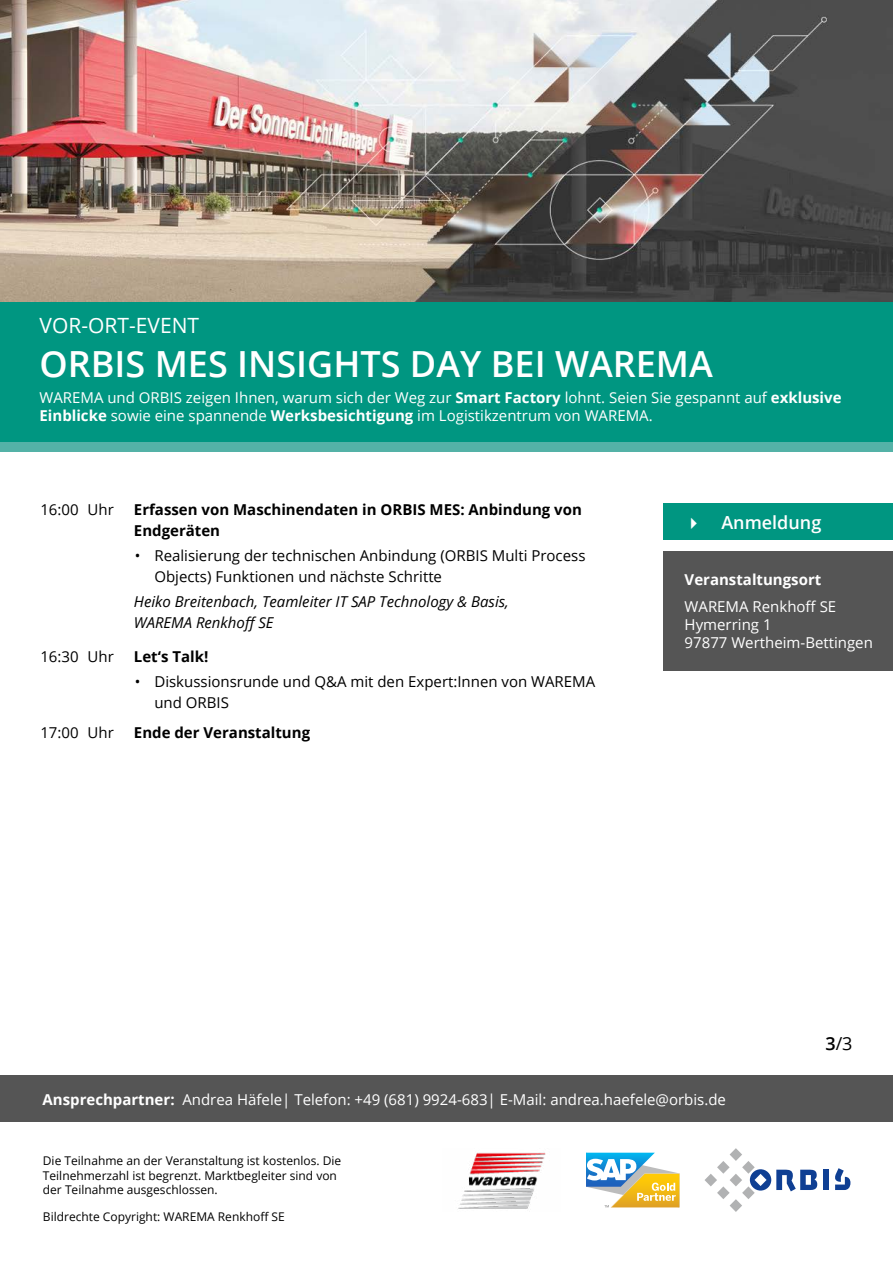
<style>
.page{position:relative;width:893px;height:1263px;background:#fff}
.page>*{position:absolute;margin:0;border:0;box-sizing:border-box;transform-origin:0 0}
.t1{font:600 36px "Open Sans";color:#fff}
.t2{font:21px "Open Sans";color:#fff}
.t3{font:600 18px "Open Sans";color:#fff}
.t4{font:18px "Open Sans";color:#000}
.t5{font:15px/18px "Open Sans";color:#fff}
.t6{font:15px/21px "Open Sans";color:#000}
.t7{font:700 15px/21px "Open Sans";color:#000}
.t8{font:italic 15px/21px "Open Sans";color:#000}
.t9{font:700 15px "Open Sans";color:#fff}
.t10{font:12px/14.4px "Open Sans";color:#000}
.s1{font-weight:700}
.s2{font-weight:600}
</style>
<div class="page">
<div style="left:0;top:298px;width:893px;height:145px;background:#009681"></div>
<div style="left:0;top:442px;width:893px;height:10px;background:#54b2a7"></div>
<div style="left:663px;top:503px;width:230px;height:37px;background:#009681"></div>
<div style="left:0;top:1076px;width:893px;height:46px;background:#555"></div>
<div style="left:823px;top:1170px;width:6px;height:20px;background:#0f3f93"></div>
<svg style="left:704px;top:1148px;width:113px;height:64px"></svg>
<svg style="left:835px;top:1168px;width:15px;height:22px"></svg>
<div style="left:663px;top:551px;width:230px;height:120px;background:#555"></div>
<img style="left:0;top:0;width:893px;height:302px">
<svg style="left:586px;top:1153px;width:93px;height:54px"></svg>
<img style="left:458px;top:1152px;width:88px;height:57px">
<h2 class="t2" style="left:40px;top:311px;width:161px">VOR-ORT-EVENT</h2>
<h1 class="t1" style="left:40px;top:339px;width:675px">ORBIS MES INSIGHTS DAY BEI WAREMA</h1>
<p class="t5" style="left:40px;top:388px;width:804px">WAREMA und ORBIS zeigen Ihnen, warum sich der Weg zur <span class="s1">Smart Factory</span> lohnt. Seien Sie gespannt auf <span class="s1">exklusive<br>Einblicke</span> sowie eine spannende <span class="s1">Werksbesichtigung</span> im Logistikzentrum von WAREMA.</p>
<p class="t6" style="left:40px;top:498px;width:75px">16:00 Uhr</p>
<p class="t7" style="left:134px;top:498px;width:449px">Erfassen von Maschinendaten in ORBIS MES: Anbindung von<br>Endgeräten</p>
<p class="t6" style="left:154px;top:545px;width:433px;text-indent:-20px">• Realisierung der technischen Anbindung (ORBIS Multi Process<br>Objects) Funktionen und nächste Schritte</p>
<p class="t8" style="left:134px;top:591px;width:376px">Heiko Breitenbach, Teamleiter IT SAP Technology &amp; Basis,<br>WAREMA Renkhoff SE</p>
<p class="t6" style="left:40px;top:646px;width:75px">16:30 Uhr</p>
<p class="t7" style="left:134px;top:646px;width:76px">Let‘s Talk!</p>
<p class="t6" style="left:154px;top:671px;width:442px;text-indent:-19px">• Diskussionsrunde und Q&amp;A mit den Expert:Innen von WAREMA und ORBIS</p>
<p class="t6" style="left:40px;top:721px;width:75px">17:00 Uhr</p>
<p class="t7" style="left:134px;top:721px;width:178px">Ende der Veranstaltung</p>
<p class="t3" style="left:685px;top:510px;width:138px">✔ Anmeldung</p>
<p class="t9" style="left:685px;top:569px;width:138px">Veranstaltungsort</p>
<p class="t5" style="left:685px;top:597px;width:190px">WAREMA Renkhoff SE<br>Hymerring 1<br>97877 Wertheim-Bettingen</p>
<p class="t4" style="left:825px;top:1031px;width:29px"><span class="s2">3</span>/3</p>
<p class="t5" style="left:43px;top:1090px;width:685px"><span class="s1">Ansprechpartner:</span> Andrea Häfele| Telefon: +49 (681) 9924-683| E-Mail: andrea.haefele@orbis.de</p>
<p class="t10" style="left:43px;top:1153px;width:300px">Die Teilnahme an der Veranstaltung ist kostenlos. Die<br>Teilnehmerzahl ist begrenzt. Marktbegleiter sind von der Teilnahme ausgeschlossen.</p>
<p class="t10" style="left:43px;top:1209px;width:243px">Bildrechte Copyright: WAREMA Renkhoff SE</p>
</div>
